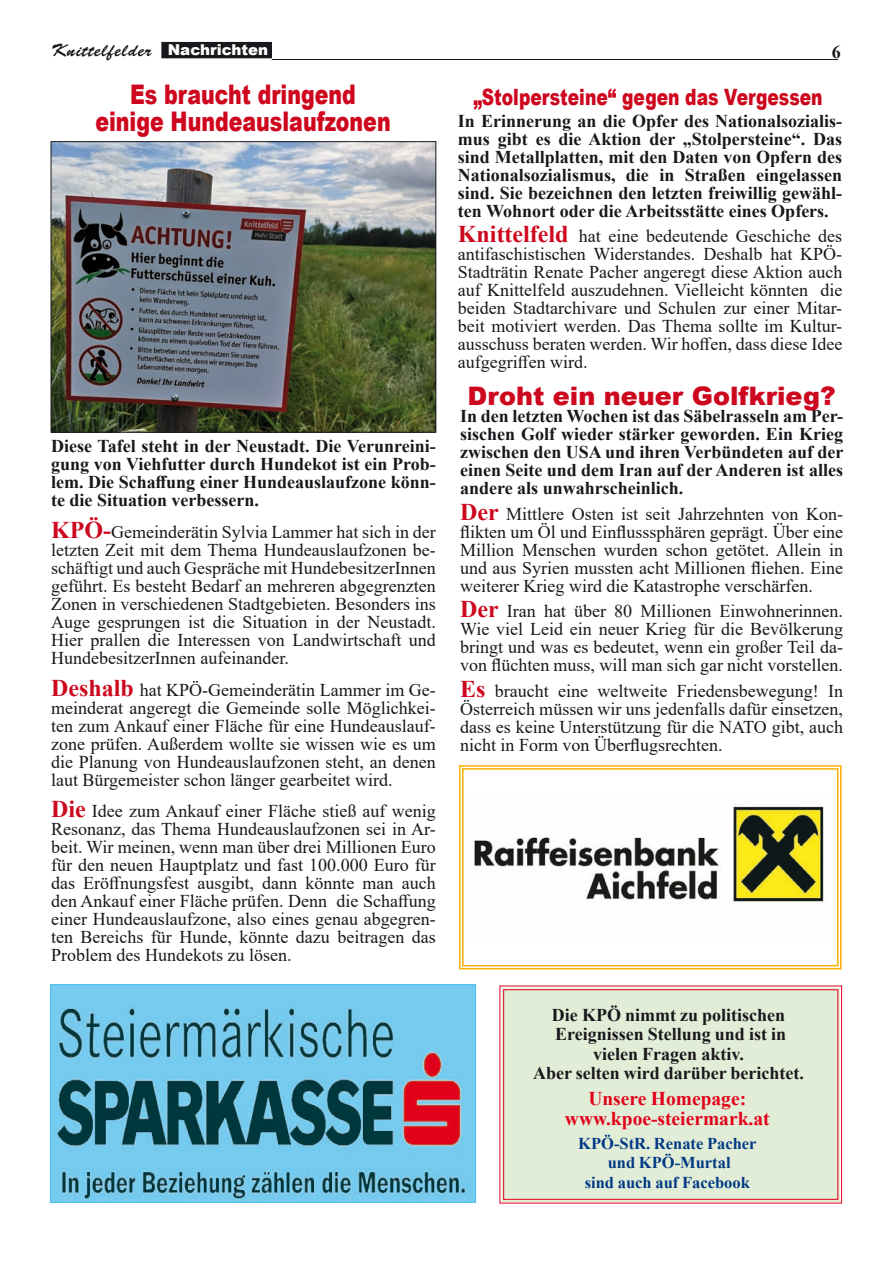
<style>
.page{position:relative;width:893px;height:1263px;background:#fff}
.page>*{position:absolute;margin:0;border:0;box-sizing:border-box;transform-origin:0 0}
.t1{font:900 27px "Arial";color:#ce061e;scale:.76 1}
.t2{font:900 25.5px "Arial";color:#cd071e}
.t3{font:900 22.5px "Arial";color:#ce061e;scale:.76 1}
.t4{font:700 19.5px "Times New Roman";color:#e2001a}
.t5{font:18px/18px "Times New Roman";color:#1a171c;text-align:justify}
.t6{font:700 18px/18px "Times New Roman";color:#1a171c;text-align:justify}
.t7{font:18px "Brush Script Std";letter-spacing:.05em;color:#1a171c}
.t8{font:700 16.5px "Times New Roman";color:#003883}
.t9{font:900 15px "Arial";color:#fff}
.s1{font-weight:700;font-size:24px;color:#cd071e}
</style>
<div class="page">
<div style="left:162px;top:42px;width:109px;height:16px;background:#1a171c"></div>
<hr style="left:272px;top:59px;width:566px;height:1px;background:#1a171c">
<svg style="left:459px;top:765px;width:383px;height:205px"></svg>
<div style="left:462px;top:768px;width:376px;height:198px;border:1px solid #f8b000"></div>
<img style="left:52px;top:986px;width:422px;height:214px">
<div style="left:50px;top:984px;width:426px;height:218px;border:1px solid #4bc1ec"></div>
<div style="left:499px;top:985px;width:343px;height:219px;background:#e2edd7"></div>
<div style="left:503px;top:989px;width:335px;height:211px;border:1px solid #e2001a"></div>
<img style="left:53px;top:143px;width:381px;height:287px">
<div style="left:51px;top:141px;width:385px;height:291px;border:1px solid #1a171c"></div>
<p class="t7" style="left:51px;top:40px;width:102px">Knittelfelder</p>
<p class="t6" style="left:832px;top:42px;width:10px">6</p>
<p class="t9" style="left:168px;top:39px;width:102px">Nachrichten</p>
<p class="t1" style="left:130px;top:75px;width:299px">Es braucht dringend</p>
<p class="t1" style="left:95px;top:102px;width:390px">einige Hundeauslaufzonen</p>
<p class="t6" style="left:51px;top:437px;width:386px">Diese Tafel steht in der Neustadt. Die Verunreini&shy;gung von Viehfutter durch Hundekot ist ein Prob&shy;lem. Die Schaffung einer Hundeauslaufzone könn&shy;te die Situation verbessern.</p>
<p class="t5" style="left:51px;top:523px;width:386px"><span class="s1">KPÖ-</span>Gemeinderätin Sylvia Lammer hat sich in der letzten Zeit mit dem Thema Hundeauslaufzonen be&shy;schäftigt und auch Gespräche mit HundebesitzerInnen geführt. Es besteht Bedarf an mehreren abgegrenzten Zonen in verschiedenen Stadtgebieten. Besonders ins Auge gesprungen ist die Situation in der Neustadt.<br>Hier prallen die Interessen von Landwirtschaft und HundebesitzerInnen aufeinander.</p>
<p class="t5" style="left:51px;top:680px;width:386px"><span class="s1">Deshalb</span> hat KPÖ-Gemeinderätin Lammer im Ge&shy;meinderat angeregt die Gemeinde solle Möglichkei&shy;ten zum Ankauf einer Fläche für eine Hundeauslauf&shy;zone prüfen. Außerdem wollte sie wissen wie es um die Planung von Hundeauslaufzonen steht, an denen laut Bürgemeister schon länger gearbeitet wird.</p>
<p class="t5" style="left:51px;top:802px;width:386px"><span class="s1">Die</span> Idee zum Ankauf einer Fläche stieß auf wenig Resonanz, das Thema Hundeauslaufzonen sei in Ar&shy;beit. Wir meinen, wenn man über drei Millionen Euro für den neuen Hauptplatz und fast 100.000 Euro für das Eröffnungsfest ausgibt, dann könnte man auch den Ankauf einer Fläche prüfen. Denn die Schaffung einer Hundeauslaufzone, also eines genau abgegren&shy;ten Bereichs für Hunde, könnte dazu beitragen das Problem des Hundekots zu lösen.</p>
<p class="t3" style="left:473px;top:81px;width:461px">„Stolpersteine“ gegen das Vergessen</p>
<p class="t6" style="left:458px;top:111px;width:386px">In Erinnerung an die Opfer des Nationalsozialis&shy;mus gibt es die Aktion der „Stolpersteine“. Das sind Metallplatten, mit den Daten von Opfern des Nationalsozialismus, die in Straßen eingelassen sind. Sie bezeichnen den letzten freiwillig gewähl&shy;ten Wohnort oder die Arbeitsstätte eines Opfers.</p>
<p class="t5" style="left:458px;top:226px;width:386px"><span class="s1">Knittelfeld</span> hat eine bedeutende Geschiche des antifaschistischen Widerstandes. Deshalb hat KPÖ-Stadträtin Renate Pacher angeregt diese Aktion auch auf Knittelfeld auszudehnen. Vielleicht könnten die beiden Stadtarchivare und Schulen zur einer Mitar&shy;beit motiviert werden. Das Thema sollte im Kultur&shy;ausschuss beraten werden. Wir hoffen, dass diese Idee aufgegriffen wird.</p>
<p class="t6" style="left:460px;top:407px;width:385px">In den letzten Wochen ist das Säbelrasseln am Per&shy;sischen Golf wieder stärker geworden. Ein Krieg zwischen den USA und ihren Verbündeten auf der einen Seite und dem Iran auf der Anderen ist alles andere als unwahrscheinlich.</p>
<p class="t5" style="left:460px;top:504px;width:384px"><span class="s1">Der</span> Mittlere Osten ist seit Jahrzehnten von Kon&shy;flikten um Öl und Einflusssphären geprägt. Über eine Million Menschen wurden schon getötet. Allein in und aus Syrien mussten acht Millionen fliehen. Eine weiterer Krieg wird die Katastrophe verschärfen.</p>
<p class="t5" style="left:460px;top:602px;width:384px"><span class="s1">Der</span> Iran hat über 80 Millionen Einwohnerinnen.<br>Wie viel Leid ein neuer Krieg für die Bevölkerung bringt und was es bedeutet, wenn ein großer Teil da&shy;von flüchten muss, will man sich gar nicht vorstellen.</p>
<p class="t5" style="left:460px;top:681px;width:384px"><span class="s1">Es</span> braucht eine weltweite Friedensbewegung! In Österreich müssen wir uns jedenfalls dafür einsetzen, dass es keine Unterstützung für die NATO gibt, auch nicht in Form von Überflugsrechten.</p>
<p class="t2" style="left:467px;top:377px;width:370px">Droht ein neuer Golfkrieg?</p>
<p class="t6" style="left:552px;top:1005px;width:235px">Die KPÖ nimmt zu politischen</p>
<p class="t6" style="left:555px;top:1025px;width:232px">Ereignissen Stellung und ist in</p>
<p class="t6" style="left:593px;top:1044px;width:152px">vielen Fragen aktiv.</p>
<p class="t6" style="left:533px;top:1064px;width:273px">Aber selten wird darüber berichtet.</p>
<p class="t4" style="left:588px;top:1085px;width:159px">Unsere Homepage:</p>
<p class="t4" style="left:565px;top:1104px;width:206px">www.kpoe-steiermark.at</p>
<p class="t8" style="left:578px;top:1131px;width:180px">KPÖ-StR. Renate Pacher</p>
<p class="t8" style="left:608px;top:1151px;width:124px">und KPÖ-Murtal</p>
<p class="t8" style="left:585px;top:1170px;width:167px">sind auch auf Facebook</p>
</div>
